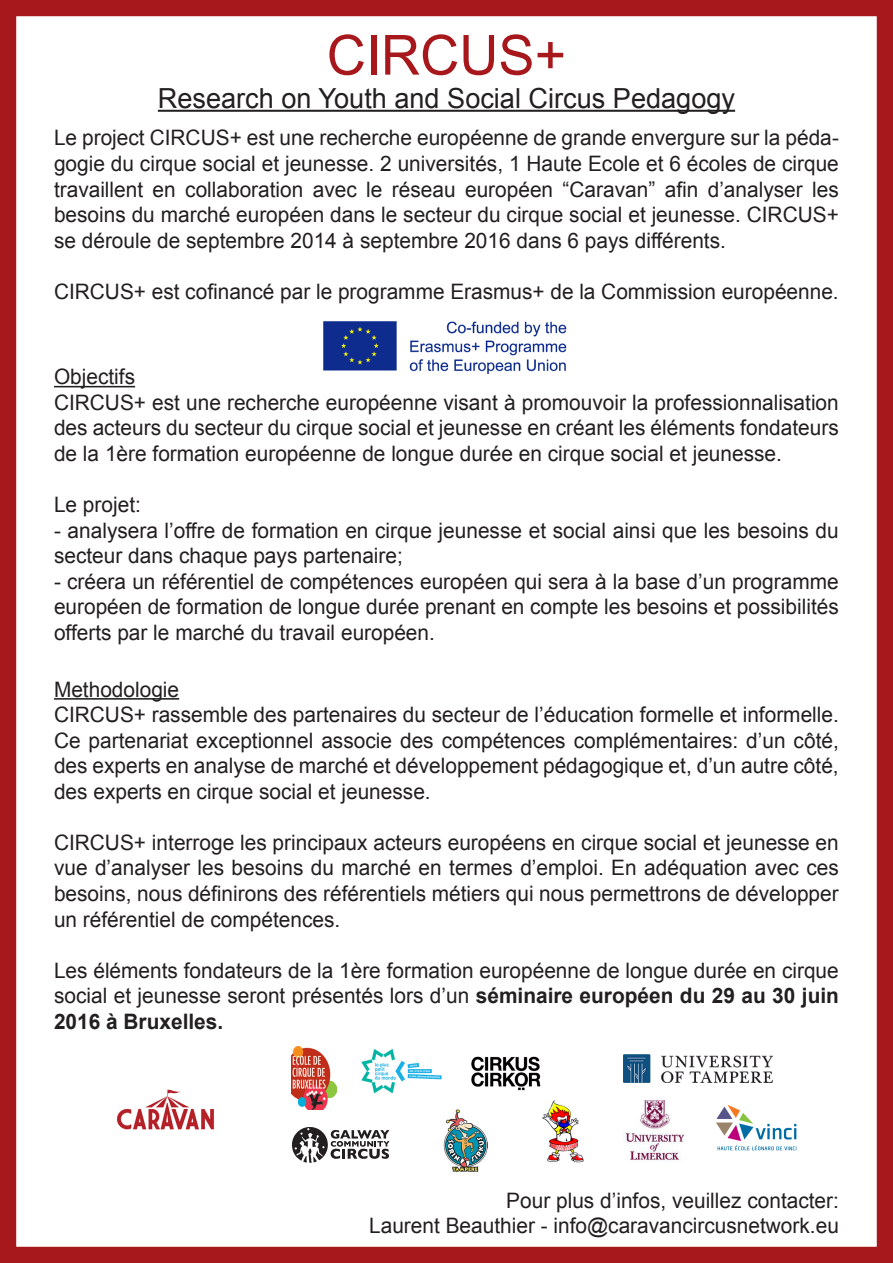
<style>
.page{position:relative;width:893px;height:1263px;background:#fff}
.page>*{position:absolute;margin:0;border:0;box-sizing:border-box;transform-origin:0 0}
.t1{font:55.35px "Arial";color:#a7181c}
.t2{font:27.6px "Arial";color:#231f20}
.t3{font:21.3px/25.5px "Arial";color:#231f20;text-align:justify}
.s1{font-weight:700}
</style>
<div class="page">
<div style="left:0;top:0;width:893px;height:1263px;border:16px solid #a7181c"></div>
<hr style="left:158px;top:110px;width:577px;height:2px;background:#231f20">
<hr style="left:54px;top:386px;width:81px;height:1px;background:#231f20">
<hr style="left:54px;top:698px;width:125px;height:2px;background:#231f20">
<img style="left:116px;top:1089px;width:98px;height:41px">
<img style="left:292px;top:1046px;width:44px;height:63px">
<img style="left:443px;top:1109px;width:45px;height:63px">
<svg style="left:292px;top:1127px;width:97px;height:36px"></svg>
<img style="left:471px;top:1056px;width:70px;height:34px">
<img style="left:542px;top:1100px;width:42px;height:63px">
<img style="left:716px;top:1105px;width:81px;height:46px">
<img style="left:624px;top:1100px;width:60px;height:61px">
<img style="left:323px;top:321px;width:244px;height:53px">
<img style="left:624px;top:1054px;width:149px;height:29px">
<img style="left:361px;top:1048px;width:81px;height:46px">
<p class="t1" style="left:327px;top:19px;width:241px">CIRCUS+</p>
<p class="t2" style="left:158px;top:80px;width:579px">Research on Youth and Social Circus Pedagogy</p>
<p class="t3" style="left:54px;top:125px;width:786px">Le project CIRCUS+ est une recherche européenne de grande envergure sur la péda&shy;gogie du cirque social et jeunesse. 2 universités, 1 Haute Ecole et 6 écoles de cirque travaillent en collaboration avec le réseau européen “Caravan” afin d’analyser les besoins du marché européen dans le secteur du cirque social et jeunesse. CIRCUS+ se déroule de septembre 2014 à septembre 2016 dans 6 pays différents.</p>
<p class="t3" style="left:54px;top:279px;width:786px">CIRCUS+ est cofinancé par le programme Erasmus+ de la Commission européenne.</p>
<p class="t3" style="left:54px;top:364px;width:83px">Objectifs</p>
<p class="t3" style="left:54px;top:390px;width:786px">CIRCUS+ est une recherche européenne visant à promouvoir la professionnalisation des acteurs du secteur du cirque social et jeunesse en créant les éléments fondateurs de la 1ère formation européenne de longue durée en cirque social et jeunesse.</p>
<p class="t3" style="left:54px;top:492px;width:88px">Le projet:</p>
<p class="t3" style="left:54px;top:518px;width:786px">- analysera l’offre de formation en cirque jeunesse et social ainsi que les besoins du secteur dans chaque pays partenaire;</p>
<p class="t3" style="left:54px;top:569px;width:786px">- créera un référentiel de compétences européen qui sera à la base d’un programme européen de formation de longue durée prenant en compte les besoins et possibilités offerts par le marché du travail européen.</p>
<p class="t3" style="left:54px;top:677px;width:127px">Methodologie</p>
<p class="t3" style="left:54px;top:702px;width:786px">CIRCUS+ rassemble des partenaires du secteur de l’éducation formelle et informelle.<br>Ce partenariat exceptionnel associe des compétences complémentaires: d’un côté, des experts en analyse de marché et développement pédagogique et, d’un autre côté, des experts en cirque social et jeunesse.</p>
<p class="t3" style="left:54px;top:830px;width:786px">CIRCUS+ interroge les principaux acteurs européens en cirque social et jeunesse en vue d’analyser les besoins du marché en termes d’emploi. En adéquation avec ces besoins, nous définirons des référentiels métiers qui nous permettrons de développer un référentiel de compétences.</p>
<p class="t3" style="left:54px;top:957px;width:786px">Les éléments fondateurs de la 1ère formation européenne de longue durée en cirque social et jeunesse seront présentés lors d’un <span class="s1">séminaire européen du 29 au 30 juin 2016 à Bruxelles.</span></p>
<p class="t3" style="left:506px;top:1188px;width:334px">Pour plus d’infos, veuillez contacter:</p>
<p class="t3" style="left:369px;top:1213px;width:471px">Laurent Beauthier - info@caravancircusnetwork.eu</p>
</div>
